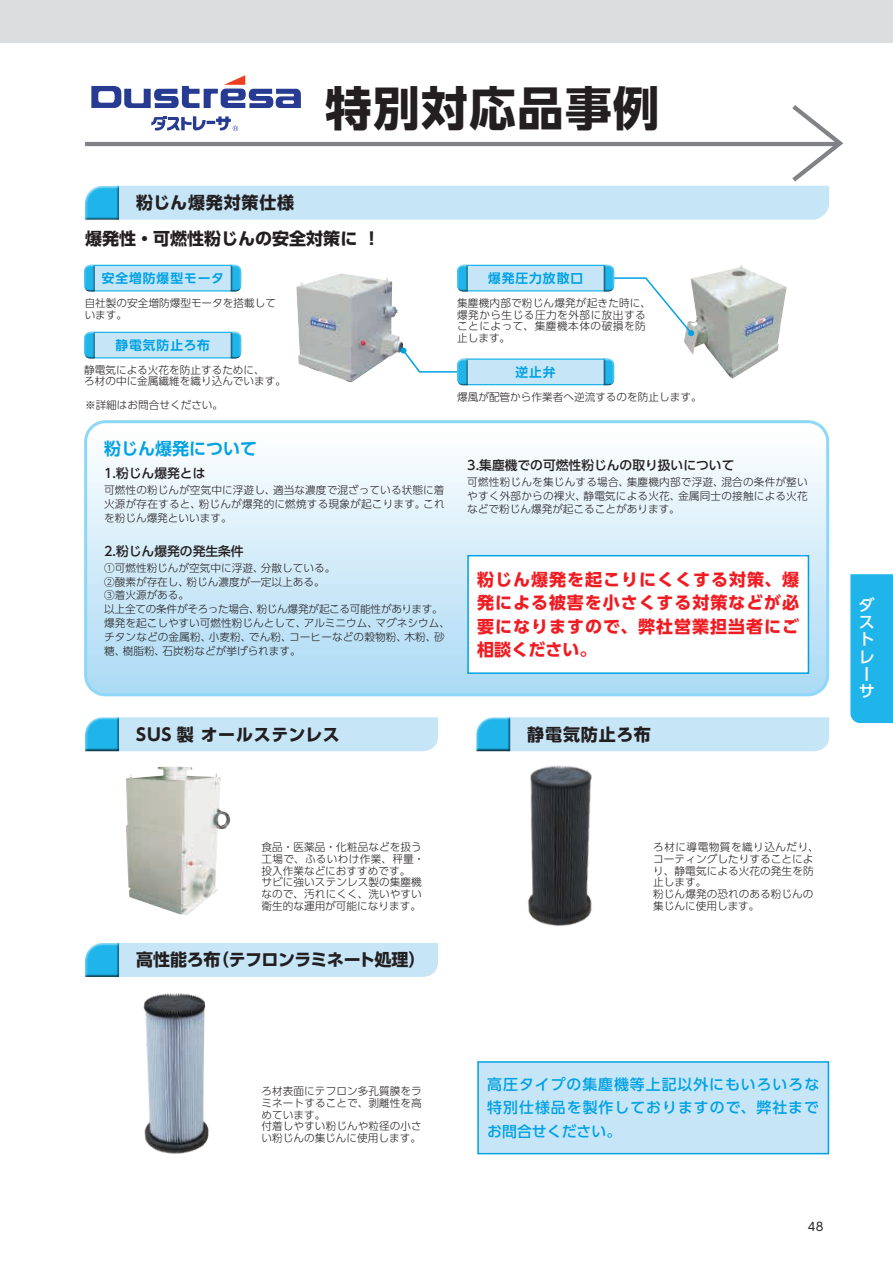
<style>
.page{position:relative;width:893px;height:1263px;background:#fff}
.page>*{position:absolute;margin:0;border:0;box-sizing:border-box;transform-origin:0 0}
.t1{font:700 46.8px "UD Shin Go Pro";letter-spacing:.025em;color:#231f20}
.t2{font:700 16.95px/23.4px "UD Shin Go Pro";letter-spacing:.055em;color:#ee1d23;text-align:justify}
.t3{font:700 16.95px/35.4px "UD Shin Go Pro";color:#231f20}
.t4{font:700 16.95px "UD Shin Go Pro";letter-spacing:-.04em;color:#231f20}
.t5{font:700 16.95px "UD Shin Go Pro";letter-spacing:.04em;color:#231f20}
.t6{font:700 16.95px "UD Shin Go Pro De";color:#00a1e3}
.t7{font:700 16.95px "UD Shin Go Pro";letter-spacing:.05em;color:#231f20}
.t8{font:500 15.9px/17.1px "UD Shin Go Pro";color:#fff}
.t9{font:500 14.85px/23.4px "UD Shin Go Pro";letter-spacing:.065em;color:#00a1e3;text-align:justify}
.t10{font:500 12.75px "UD Shin Go Pro";color:#231f20}
.t11{font:700 12.75px "UD Shin Go Pro De";letter-spacing:.075em;color:#00a1e3}
.t12{font:11.7px "UD Shin Go Pro";color:#231f20}
.t13{font:300 10.65px/11.7px "UD Shin Go Pro";letter-spacing:.005em;color:#231f20}
.t14{font:300 10.65px/11.7px "UD Shin Go Pro";letter-spacing:.045em;color:#231f20}
.t15{font:300 10.65px "UD Shin Go Pro";letter-spacing:-.03em;color:#231f20}
.t16{font:300 10.65px "UD Shin Go Pro";letter-spacing:-.025em;color:#231f20}
</style>
<div class="page">
<div style="left:850px;top:574px;width:43px;height:149px;background:#1fb5ea"></div>
<div style="left:0;top:0;width:893px;height:43px;background:#dcdddf"></div>
<div style="left:85px;top:265px;width:156px;height:26px;background:#c6e6f8;border-radius:6px"></div>
<div style="left:84px;top:265px;width:157px;height:26px;border:1px solid #1fb5ea;border-radius:6px"></div>
<div style="left:84px;top:264px;width:13px;height:28px;background:#231f20;opacity:.75"></div>
<div style="left:229px;top:264px;width:13px;height:28px;background:#231f20;opacity:.75"></div>
<div style="left:85px;top:332px;width:156px;height:26px;background:#c6e6f8;border-radius:6px"></div>
<div style="left:84px;top:332px;width:157px;height:26px;border:1px solid #1fb5ea;border-radius:6px"></div>
<div style="left:84px;top:331px;width:13px;height:28px;background:#231f20;opacity:.75"></div>
<div style="left:229px;top:331px;width:13px;height:28px;background:#231f20;opacity:.75"></div>
<img style="left:684px;top:265px;width:103px;height:114px">
<img style="left:296px;top:273px;width:108px;height:109px">
<div style="left:458px;top:265px;width:156px;height:26px;background:#c6e6f8;border-radius:6px"></div>
<div style="left:457px;top:265px;width:157px;height:26px;border:1px solid #1fb5ea;border-radius:6px"></div>
<div style="left:457px;top:264px;width:13px;height:28px;background:#231f20;opacity:.75"></div>
<svg style="left:614px;top:265px;width:80px;height:71px"></svg>
<div style="left:601px;top:264px;width:13px;height:28px;background:#231f20;opacity:.75"></div>
<svg style="left:88px;top:424px;width:738px;height:269px"></svg>
<div style="left:84px;top:420px;width:745px;height:276px;border:3px solid #8dd7f7;border-radius:20px"></div>
<div style="left:468px;top:556px;width:340px;height:117px;background:#fff"></div>
<div style="left:467px;top:555px;width:342px;height:119px;border:2px solid #00a1e3"></div>
<div style="left:478px;top:1062px;width:350px;height:92px;background:#c6e6f8"></div>
<div style="left:477px;top:1061px;width:352px;height:93px;border:2px solid #00a1e3"></div>
<img style="left:126px;top:767px;width:104px;height:149px">
<img style="left:513px;top:751px;width:116px;height:175px">
<img style="left:143px;top:993px;width:66px;height:161px">
<div style="left:458px;top:359px;width:156px;height:26px;background:#c6e6f8;border-radius:6px"></div>
<div style="left:457px;top:358px;width:157px;height:27px;border:1px solid #1fb5ea;border-radius:6px"></div>
<svg style="left:400px;top:348px;width:57px;height:34px"></svg>
<div style="left:457px;top:358px;width:13px;height:28px;background:#231f20;opacity:.75"></div>
<div style="left:601px;top:358px;width:13px;height:28px;background:#231f20;opacity:.75"></div>
<div style="left:121px;top:717px;width:317px;height:34px;background:#c6e6f8"></div>
<div style="left:84px;top:716px;width:37px;height:36px;background:#231f20;opacity:.75"></div>
<div style="left:121px;top:943px;width:317px;height:34px;background:#c6e6f8"></div>
<div style="left:84px;top:942px;width:37px;height:36px;background:#231f20;opacity:.75"></div>
<div style="left:513px;top:717px;width:316px;height:34px;background:#c6e6f8"></div>
<div style="left:475px;top:716px;width:38px;height:36px;background:#231f20;opacity:.75"></div>
<svg style="left:85px;top:75px;width:759px;height:145px"></svg>
<h1 class="t1" style="left:325px;top:70px;width:336px">特別対応品事例</h1>
<h2 class="t3" style="left:85px;top:185px;width:296px;text-indent:51px">粉じん爆発対策仕様<br>爆発性・可燃性粉じんの安全対策に !</h2>
<p class="t11" style="left:102px;top:268px;width:124px">安全増防爆型モータ</p>
<p class="t13" style="left:85px;top:297px;width:193px">自社製の安全増防爆型モータを搭載しています。</p>
<p class="t11" style="left:115px;top:335px;width:96px">静電気防止ろ布</p>
<p class="t13" style="left:84px;top:363px;width:203px">静電気による火花を防止するために、<br>ろ材の中に金属繊維を織り込んでいます。</p>
<p class="t13" style="left:85px;top:398px;width:140px">※詳細はお問合せください。</p>
<h2 class="t6" style="left:104px;top:435px;width:155px">粉じん爆発について</h2>
<p class="t10" style="left:104px;top:463px;width:103px">1.粉じん爆発とは</p>
<p class="t13" style="left:104px;top:484px;width:173px">可燃性の粉じんが空気中に浮遊し、</p>
<p class="t13" style="left:273px;top:484px;width:173px">適当な濃度で混ざっている状態に着</p>
<p class="t13" style="left:104px;top:497px;width:129px;line-height:13.8px">火源が存在すると、<br>を粉じん爆発といいます。</p>
<p class="t10" style="left:104px;top:540px;width:141px">2.粉じん爆発の発生条件</p>
<p class="t13" style="left:199px;top:498px;width:228px">粉じんが爆発的に燃焼する現象が起こります。</p>
<p class="t13" style="left:423px;top:498px;width:23px">これ</p>
<p class="t13" style="left:187px;top:560px;width:140px;line-height:13.8px;text-indent:-82px">①可燃性粉じんが空気中に浮遊、<br>粉じん濃度が一定以上ある。</p>
<p class="t13" style="left:261px;top:561px;width:76px">分散している。</p>
<p class="t13" style="left:104px;top:574px;width:87px;line-height:13.8px">②酸素が存在し、<br>③着火源がある。</p>
<p class="t16" style="left:104px;top:601px;width:157px">以上全ての条件がそろった場合、</p>
<p class="t15" style="left:257px;top:601px;width:187px">粉じん爆発が起こる可能性があります。</p>
<p class="t13" style="left:375px;top:617px;width:76px">マグネシウム、</p>
<p class="t13" style="left:104px;top:617px;width:204px">爆発を起こしやすい可燃性粉じんとして、</p>
<p class="t13" style="left:304px;top:617px;width:76px">アルミニウム、</p>
<p class="t13" style="left:163px;top:630px;width:140px;line-height:13.8px;text-indent:-58px">チタンなどの金属粉、<br>石炭粉などが挙げられます。</p>
<p class="t13" style="left:289px;top:631px;width:119px">コーヒーなどの穀物粉、</p>
<p class="t13" style="left:405px;top:631px;width:33px">木粉、</p>
<p class="t13" style="left:209px;top:631px;width:44px">小麦粉、</p>
<p class="t13" style="left:249px;top:631px;width:44px">でん粉、</p>
<p class="t13" style="left:434px;top:631px;width:12px">砂</p>
<p class="t13" style="left:123px;top:644px;width:44px">樹脂粉、</p>
<p class="t13" style="left:104px;top:644px;width:23px">糖、</p>
<p class="t11" style="left:488px;top:268px;width:97px">爆発圧力放散口</p>
<p class="t14" style="left:457px;top:297px;width:196px">集塵機内部で粉じん爆発が起きた時に、爆発から生じる圧力を外部に放出することによって、集塵機本体の破損を防止します。</p>
<p class="t11" style="left:516px;top:361px;width:42px">逆止弁</p>
<p class="t13" style="left:457px;top:390px;width:246px">爆風が配管から作業者へ逆流するのを防止します。</p>
<p class="t10" style="left:467px;top:454px;width:269px">3.集塵機での可燃性粉じんの取り扱いについて</p>
<p class="t13" style="left:721px;top:475px;width:88px">混合の条件が整い</p>
<p class="t13" style="left:467px;top:475px;width:163px">可燃性粉じんを集じんする場合、</p>
<p class="t13" style="left:627px;top:475px;width:99px">集塵機内部で浮遊、</p>
<p class="t13" style="left:583px;top:489px;width:99px">静電気による火花、</p>
<p class="t13" style="left:678px;top:489px;width:131px">金属同士の接触による火花</p>
<p class="t13" style="left:467px;top:488px;width:214px;line-height:13.8px">やすく外部からの裸火、<br>などで粉じん爆発が起こることがあります。</p>
<h2 class="t2" style="left:477px;top:567px;width:323px">粉じん爆発を起こりにくくする対策、爆発による被害を小さくする対策などが必要になりますので、弊社営業担当者にご相談ください。</h2>
<h2 class="t5" style="left:136px;top:720px;width:205px">SUS 製オールステンレス</h2>
<h2 class="t7" style="left:527px;top:720px;width:125px">静電気防止ろ布</h2>
<p class="t13" style="left:261px;top:841px;width:165px">食品・医薬品・化粧品などを扱う工場で、ふるいわけ作業、秤量・投入作業などにおすすめです。<br>サビに強いステンレス製の集塵機なので、汚れにくく、洗いやすい衛生的な運用が可能になります。</p>
<p class="t13" style="left:653px;top:841px;width:167px">ろ材に導電物質を織り込んだり、コーティングしたりすることにより、静電気による火花の発生を防止します。<br>粉じん爆発の恐れのある粉じんの集じんに使用します。</p>
<h2 class="t3" style="left:136px;top:942px;width:86px">高性能ろ布</h2>
<h2 class="t4" style="left:212px;top:946px;width:215px">（テフロンラミネート処理(</h2>
<h3 class="t8" style="left:859px;top:596px;width:18px">ダストレーサ</h3>
<p class="t13" style="left:261px;top:1085px;width:162px">ろ材表面にテフロン多孔質膜をラミネートすることで、剥離性を高めています。<br>付着しやすい粉じんや粒径の小さい粉じんの集じんに使用します。</p>
<h3 class="t9" style="left:487px;top:1072px;width:333px">高圧タイプの集塵機等上記以外にもいろいろな特別仕様品を製作しておりますので、弊社までお問合せください。</h3>
<p class="t12" style="left:808px;top:1217px;width:17px">48</p>
</div>
